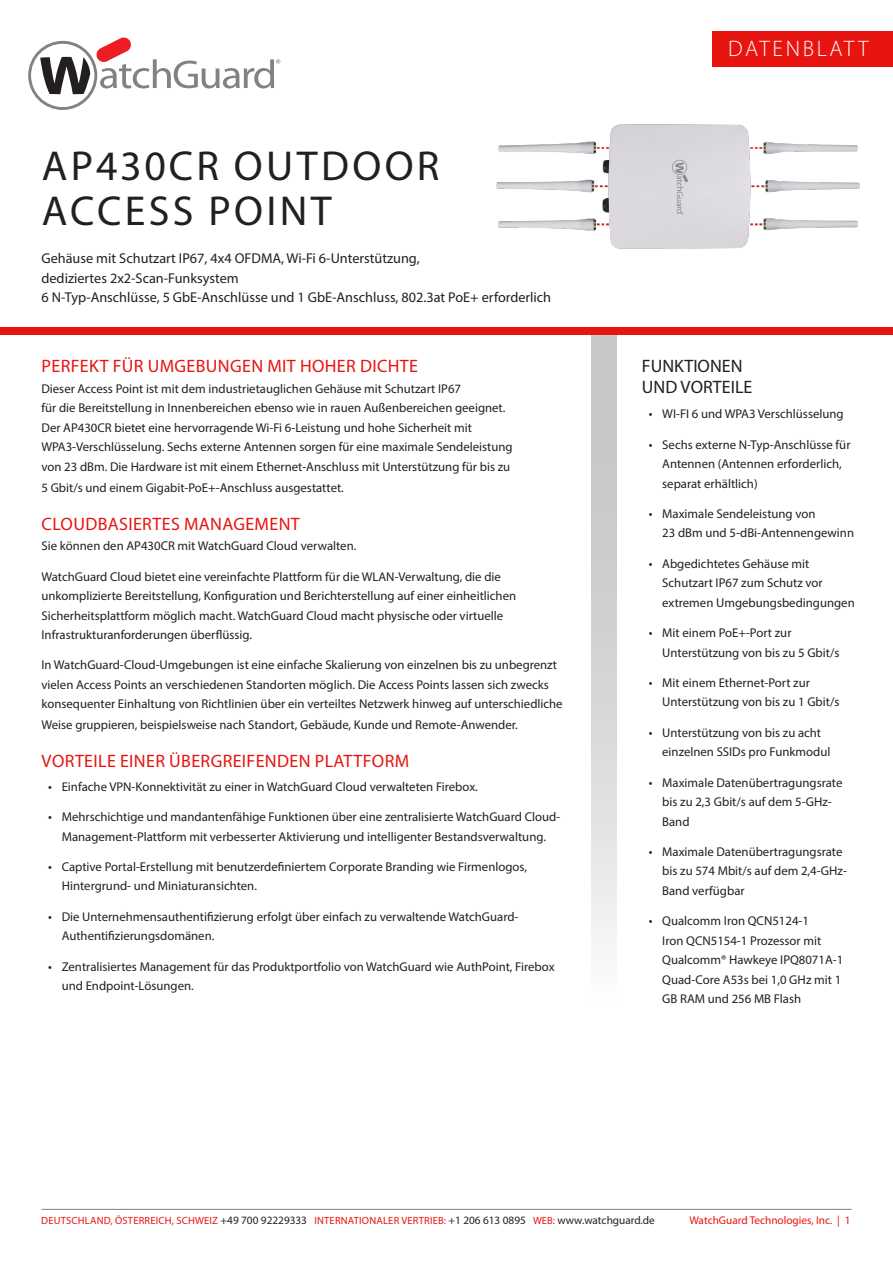
<style>
.page{position:relative;width:893px;height:1263px;background:#fff}
.page>*{position:absolute;margin:0;border:0;box-sizing:border-box;transform-origin:0 0}
.t1{font:42px/45px "Myriad Pro";letter-spacing:.08em;color:#231f20}
.t2{font:300 22.5px "Myriad Pro";letter-spacing:.12em;color:#fff}
.Red_Subhead{font:18px "Myriad Pro";letter-spacing:.02em;color:#e81410}
.F_B_Subhead{font:18px/21.6px "Myriad Pro";color:#231f20}
.t3{font:14.25px/19.5px "Myriad Pro";color:#231f20}
.Body_copy{font:12.75px/19.5px "Myriad Pro";color:#231f20}
.t4{font:11.25px "Myriad Pro";color:#e81410}
.t5{font:10.5px "Myriad Pro";letter-spacing:.02em;color:#e81410}
.s1{font-size:13.5px}
.s2{font-size:11.25px;color:#231f20}
</style>
<div class="page">
<hr style="left:41px;top:1209px;width:810px;height:1px;background:#808080">
<div style="left:712px;top:31px;width:181px;height:35px;background:#e81410"></div>
<img style="left:496px;top:124px;width:364px;height:125px">
<div style="left:592px;top:334px;width:25px;height:781px;background:linear-gradient(to bottom,#bbbcbf,#fff)"></div>
<div style="left:0;top:327px;width:893px;height:7px;background:#e81410"></div>
<svg style="left:28px;top:38px;width:252px;height:72px"></svg>
<p class="t1" style="left:42px;top:143px;width:399px">AP430CR OUTDOOR<br>ACCESS POINT</p>
<p class="t3" style="left:41px;top:249px;width:380px">Gehäuse mit Schutzart IP67, 4x4 OFDMA, Wi-Fi 6-Unterstützung, dediziertes 2x2-Scan-Funksystem</p>
<p class="t3" style="left:41px;top:288px;width:511px">6 N-Typ-Anschlüsse, 5 GbE-Anschlüsse und 1 GbE-Anschluss, 802.3at PoE+ erforderlich</p>
<p class="Red_Subhead" style="left:42px;top:355px;width:378px">PERFEKT FÜR UMGEBUNGEN MIT HOHER DICHTE</p>
<p class="Body_copy" style="left:41px;top:378px;width:473px">Dieser Access Point ist mit dem industrietauglichen Gehäuse mit Schutzart IP67<br>für die Bereitstellung in Innenbereichen ebenso wie in rauen Außenbereichen geeignet.<br>Der AP430CR bietet eine hervorragende Wi-Fi 6-Leistung und hohe Sicherheit mit WPA3-Verschlüsselung. Sechs externe Antennen sorgen für eine maximale Sendeleistung von 23 dBm. Die Hardware ist mit einem Ethernet-Anschluss mit Unterstützung für bis zu</p>
<p class="Body_copy" style="left:41px;top:477px;width:304px">5 Gbit/s und einem Gigabit-PoE+-Anschluss ausgestattet.</p>
<p class="Red_Subhead" style="left:42px;top:512px;width:260px">CLOUDBASIERTES MANAGEMENT</p>
<p class="Body_copy" style="left:41px;top:536px;width:316px">Sie können den AP430CR mit WatchGuard Cloud verwalten.</p>
<p class="Body_copy" style="left:41px;top:566px;width:476px">WatchGuard Cloud bietet eine vereinfachte Plattform für die WLAN-Verwaltung, die die unkomplizierte Bereitstellung, Konfiguration und Berichterstellung auf einer einheitlichen Sicherheitsplattform möglich macht. WatchGuard Cloud macht physische oder virtuelle Infrastrukturanforderungen überflüssig.</p>
<p class="Body_copy" style="left:41px;top:655px;width:523px">In WatchGuard-Cloud-Umgebungen ist eine einfache Skalierung von einzelnen bis zu unbegrenzt vielen Access Points an verschiedenen Standorten möglich. Die Access Points lassen sich zwecks konsequenter Einhaltung von Richtlinien über ein verteiltes Netzwerk hinweg auf unterschiedliche</p>
<p class="Body_copy" style="left:41px;top:715px;width:478px">Weise gruppieren, beispielsweise nach Standort, Gebäude, Kunde und Remote-Anwender.</p>
<p class="Red_Subhead" style="left:42px;top:750px;width:369px">VORTEILE EINER ÜBERGREIFENDEN PLATTFORM</p>
<p class="Body_copy" style="left:48px;top:777px;width:431px"><span class="s1">•</span> Einfache VPN-Konnektivität zu einer in WatchGuard Cloud verwalteten Firebox.</p>
<p class="Body_copy" style="left:48px;top:807px;width:513px;text-align:center"><span class="s1">•</span> Mehrschichtige und mandantenfähige Funktionen über eine zentralisierte WatchGuard Cloud-<br>Management-Plattform mit verbesserter Aktivierung und intelligenter Bestandsverwaltung.</p>
<p class="Body_copy" style="left:62px;top:857px;width:467px;text-indent:-14px"><span class="s1">•</span> Captive Portal-Erstellung mit benutzerdefiniertem Corporate Branding wie Firmenlogos,<br>Hintergrund- und Miniaturansichten.</p>
<p class="Body_copy" style="left:62px;top:906px;width:458px;text-indent:-14px"><span class="s1">•</span> Die Unternehmensauthentifizierung erfolgt über einfach zu verwaltende WatchGuard-<br>Authentifizierungsdomänen.</p>
<p class="Body_copy" style="left:62px;top:956px;width:494px;text-indent:-14px"><span class="s1">•</span> Zentralisiertes Management für das Produktportfolio von WatchGuard wie AuthPoint, Firebox und Endpoint-Lösungen.</p>
<h2 class="t2" style="left:728px;top:35px;width:142px">DATENBLATT</h2>
<p class="F_B_Subhead" style="left:642px;top:355px;width:112px">FUNKTIONEN<br>UND VORTEILE</p>
<p class="Body_copy" style="left:649px;top:404px;width:196px"><span class="s1">•</span> WI-FI 6 und WPA3 Verschlüsselung</p>
<p class="Body_copy" style="left:662px;top:434px;width:190px;text-indent:-14px"><span class="s1">•</span> Sechs externe N-Typ-Anschlüsse für<br>Antennen (Antennen erforderlich, separat erhältlich)</p>
<p class="Body_copy" style="left:662px;top:504px;width:193px;text-indent:-14px"><span class="s1">•</span> Maximale Sendeleistung von<br>23 dBm und 5-dBi-Antennengewinn</p>
<p class="Body_copy" style="left:662px;top:553px;width:194px;text-indent:-14px"><span class="s1">•</span> Abgedichtetes Gehäuse mit<br>Schutzart IP67 zum Schutz vor extremen Umgebungsbedingungen</p>
<p class="Body_copy" style="left:662px;top:623px;width:179px;text-indent:-14px"><span class="s1">•</span> Mit einem PoE+-Port zur<br>Unterstützung von bis zu 5 Gbit/s</p>
<p class="Body_copy" style="left:662px;top:673px;width:179px;text-indent:-14px"><span class="s1">•</span> Mit einem Ethernet-Port zur<br>Unterstützung von bis zu 1 Gbit/s</p>
<p class="Body_copy" style="left:662px;top:722px;width:170px;text-indent:-14px"><span class="s1">•</span> Unterstützung von bis zu acht einzelnen SSIDs pro Funkmodul</p>
<p class="Body_copy" style="left:662px;top:772px;width:182px;text-indent:-14px"><span class="s1">•</span> Maximale Datenübertragungsrate bis zu 2,3 Gbit/s auf dem 5-GHz-<br>Band</p>
<p class="Body_copy" style="left:662px;top:841px;width:186px;text-indent:-14px"><span class="s1">•</span> Maximale Datenübertragungsrate bis zu 574 Mbit/s auf dem 2,4-GHz-<br>Band verfügbar</p>
<p class="Body_copy" style="left:662px;top:911px;width:183px;text-indent:-14px"><span class="s1">•</span> Qualcomm Iron QCN5124-1<br>Iron QCN5154-1 Prozessor mit<br>Qualcomm® Hawkeye IPQ8071A-1<br>Quad-Core A53s bei 1,0 GHz mit 1<br>GB RAM und 256 MB Flash</p>
<p class="t5" style="left:41px;top:1214px;width:615px">DEUTSCHLAND, ÖSTERREICH, SCHWEIZ <span class="s2">+49 700 92229333</span> INTERNATIONALER VERTRIEB: <span class="s2">+1 206 613 0895</span> WEB: <span class="s2">www.watchguard.de</span></p>
<p class="t4" style="left:689px;top:1214px;width:162px">WatchGuard Technologies, Inc. | 1</p>
</div>
